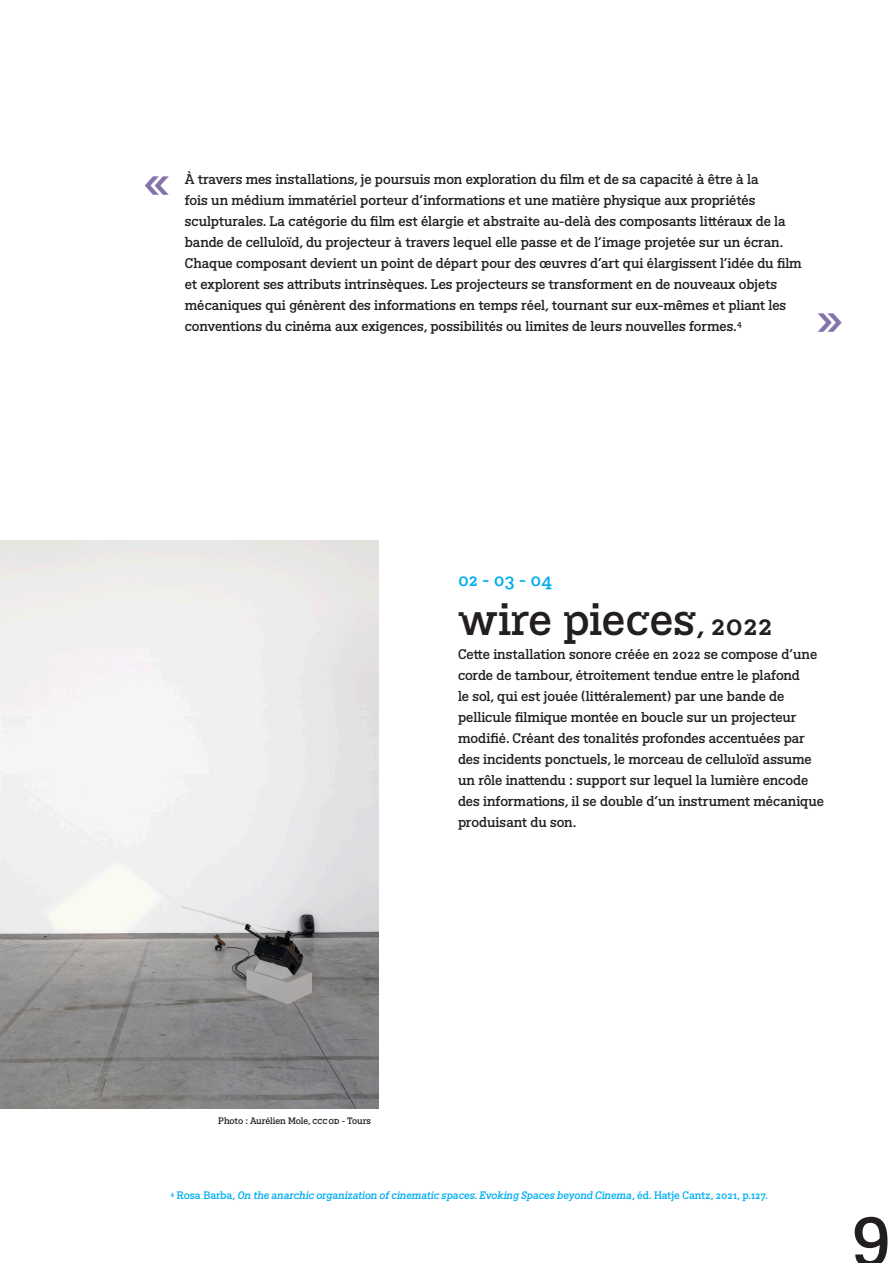
<style>
.page{position:relative;width:893px;height:1263px;background:#fff}
.page>*{position:absolute;margin:0;border:0;box-sizing:border-box;transform-origin:0 0}
.t1{font:69px "BVHCCCOD Titrage";color:#231f20}
.t2{font:45px "BVHCCCOD Titrage";color:#8473ab}
.t3{font:43.95px "BVHCCCOD Titrage";letter-spacing:-.01em;color:#231f20}
.t4{font:18px "BVHCCCOD Titrage";color:#00aeef}
.t5{font:13.5px/21px "BVHCCCOD";letter-spacing:-.005em;color:#231f20}
.t6{font:italic 10.5px "BVHCCCOD";letter-spacing:-.01em;color:#00aeef}
.t7{font:9px "BVHCCCOD";letter-spacing:-.015em;color:#231f20}
.s1{font-size:29.25px}
.s2{font-style:normal}
</style>
<div class="page">
<img style="left:0;top:541px;width:378px;height:567px">
<p class="t2" style="left:145px;top:152px;width:27px">«</p>
<p class="t5" style="left:185px;top:169px;width:618px">À travers mes installations, je poursuis mon exploration du film et de sa capacité à être à la<br>fois un médium immatériel porteur d’informations et une matière physique aux propriétés sculpturales. La catégorie du film est élargie et abstraite au-delà des composants littéraux de la bande de celluloïd, du projecteur à travers lequel elle passe et de l’image projetée sur un écran.<br>Chaque composant devient un point de départ pour des œuvres d’art qui élargissent l’idée du film et explorent ses attributs intrinsèques. Les projecteurs se transforment en de nouveaux objets mécaniques qui génèrent des informations en temps réel, tournant sur eux-mêmes et pliant les conventions du cinéma aux exigences, possibilités ou limites de leurs nouvelles formes.<sup>4</sup></p>
<p class="t2" style="left:816px;top:289px;width:27px">»</p>
<p class="t4" style="left:458px;top:567px;width:96px">02 - 03 - 04</p>
<p class="t3" style="left:458px;top:590px;width:316px">wire pieces<span class="s1">, 2022</span></p>
<p class="t5" style="left:458px;top:645px;width:367px">Cette installation sonore créée en 2022 se compose d’une corde de tambour, étroitement tendue entre le plafond<br>le sol, qui est jouée (littéralement) par une bande de pellicule filmique montée en boucle sur un projecteur modifié. Créant des tonalités profondes accentuées par des incidents ponctuels, le morceau de celluloïd assume un rôle inattendu : support sur lequel la lumière encode des informations, il se double d’un instrument mécanique produisant du son.</p>
<p class="t7" style="left:218px;top:1115px;width:154px">Photo : Aurélien Mole, cccod - Tours</p>
<p class="t6" style="left:171px;top:1188px;width:599px"><sup>4</sup> <span class="s2">Rosa Barba,</span> On the anarchic organization of cinematic spaces. Evoking Spaces beyond Cinema<span class="s2">, éd. Hatje Cantz, 2021, p.127.</span></p>
<h1 class="t1" style="left:851px;top:1183px;width:42px">9</h1>
</div>
